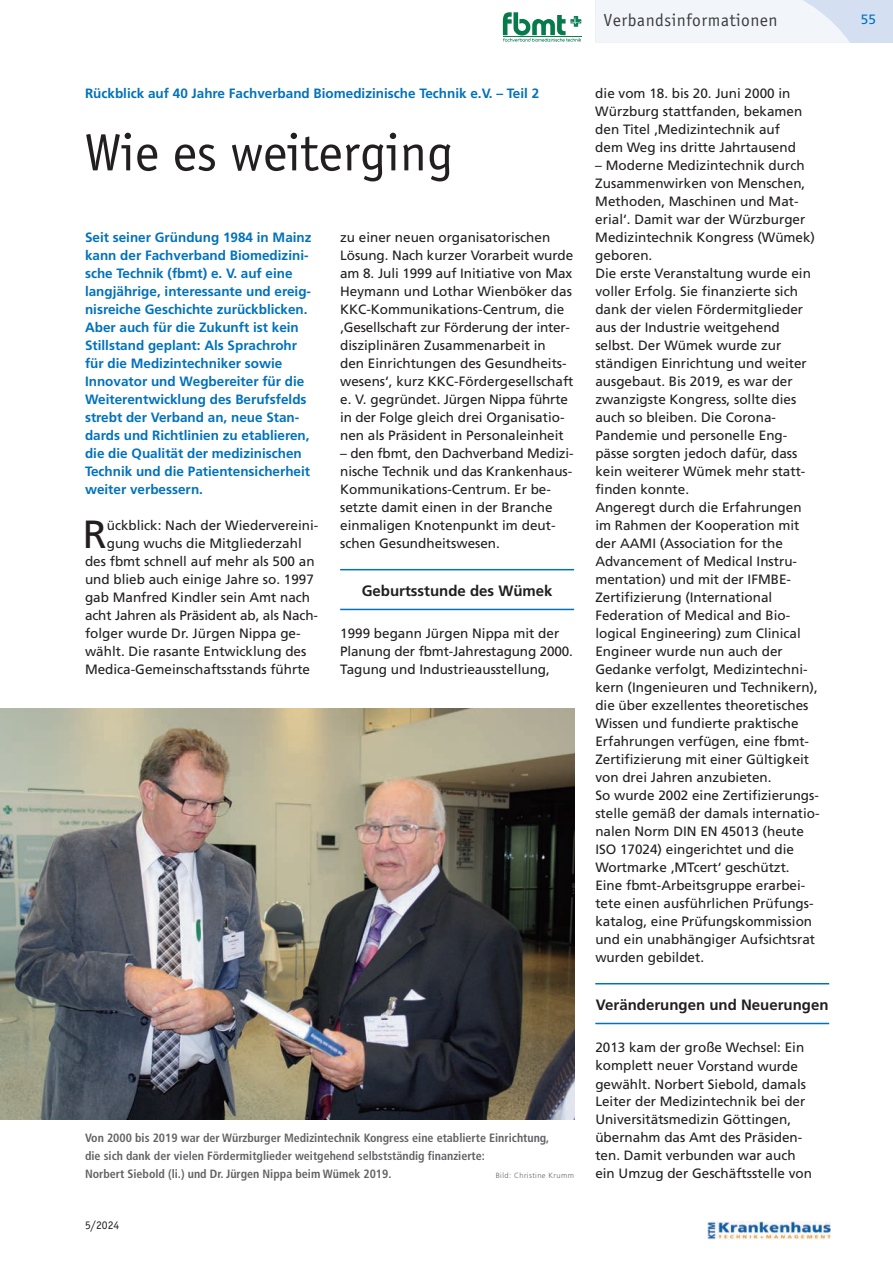
<style>
.page{position:relative;width:893px;height:1263px;background:#fff}
.page>*{position:absolute;margin:0;border:0;box-sizing:border-box;transform-origin:0 0}
.t1{font:54px "Officina Sans";color:#231f20}
.t2{font:39.3px "Frutiger";color:#231f20}
.t3{font:18px "Officina Sans";letter-spacing:.03em;color:#3e3e3f}
.t4{font:700 15px "Frutiger";color:#231f20}
.t5{font:13.5px/18px "Frutiger";color:#231f20}
.t6{font:700 13.5px/18px "Frutiger";color:#0072bc}
.t7{font:13.5px "Frutiger";color:#0072bc}
.t8{font:700 condensed 12px/18px "Frutiger";color:#636366}
.t9{font:12px "Officina Sans";color:#231f20}
.t10{font:300 7.5px "Frutiger";letter-spacing:.055em;color:#636366}
</style>
<div class="page">
<div style="left:595px;top:0;width:298px;height:43px;background:#d4e0f1"></div>
<svg style="left:595px;top:0;width:255px;height:43px;background:#eff3f9"></svg>
<hr style="left:595px;top:983px;width:234px;height:1px;background:#0072bc">
<hr style="left:595px;top:1023px;width:234px;height:1px;background:#0072bc">
<hr style="left:340px;top:569px;width:234px;height:1px;background:#0072bc">
<hr style="left:340px;top:609px;width:234px;height:1px;background:#0072bc">
<svg style="left:503px;top:12px;width:78px;height:30px"></svg>
<img style="left:708px;top:1222px;width:123px;height:18px">
<img style="left:0;top:708px;width:574px;height:411px">
<p class="t3" style="left:604px;top:14px;width:175px">Verbandsinformationen</p>
<p class="t7" style="left:861px;top:14px;width:17px">55</p>
<p class="t6" style="left:85px;top:86px;width:456px">Rückblick auf 40 Jahre Fachverband Biomedizinische Technik e.V. – Teil 2</p>
<p class="t1" style="left:85px;top:132px;width:370px">Wie es weiterging</p>
<p class="t6" style="left:85px;top:230px;width:228px">Seit seiner Gründung 1984 in Mainz kann der Fachverband Biomedizini&shy;sche Technik (fbmt) e. V. auf eine langjährige, interessante und ereig&shy;nisreiche Geschichte zurückblicken.<br>Aber auch für die Zukunft ist kein Stillstand geplant: Als Sprachrohr für die Medizintechniker sowie Innovator und Wegbereiter für die Weiterentwicklung des Berufsfelds strebt der Verband an, neue Stan&shy;dards und Richtlinien zu etablieren, die die Qualität der medizinischen Technik und die Patientensicherheit weiter verbessern.</p>
<p class="t2" style="left:83px;top:519px;width:26px">R</p>
<p class="t5" style="left:107px;top:518px;width:213px">ückblick: Nach der Wiederver eini -</p>
<p class="t5" style="left:107px;top:536px;width:197px">gung wuchs die Mitgliederzahl</p>
<p class="t5" style="left:85px;top:554px;width:231px">des fbmt schnell auf mehr als 500 an</p>
<p class="t5" style="left:85px;top:572px;width:230px">und blieb auch einige Jahre so. 1997</p>
<p class="t5" style="left:85px;top:590px;width:227px">gab Manfred Kindler sein Amt nach</p>
<p class="t5" style="left:85px;top:608px;width:234px">acht Jahren als Präsident ab, als Nach-</p>
<p class="t5" style="left:85px;top:626px;width:217px">folger wurde Dr. Jürgen Nippa ge -</p>
<p class="t5" style="left:85px;top:644px;width:223px">wählt. Die rasante Ent wick lung des</p>
<p class="t5" style="left:85px;top:662px;width:227px">Medica-Gemeinschaftsstands führte</p>
<p class="t5" style="left:340px;top:230px;width:235px">zu einer neuen orga nisatorischen Lösung. Nach kurzer Vorarbeit wurde am 8. Juli 1999 auf Initiative von Max Heymann und Lothar Wienböker das KKC-Kommunikations-Centrum, die ‚Gesellschaft zur Förderung der inter&shy;disziplinären Zusammenarbeit in<br>den Einrichtungen des Gesundheits&shy;wesens‘, kurz KKC-Förder gesellschaft e. V. gegründet. Jürgen Nippa führte in der Folge gleich drei Organisatio&shy;nen als Präsident in Personaleinheit</p>
<p class="t5" style="left:340px;top:446px;width:235px">– den fbmt, den Dachverband Medizi&shy;nische Technik und das Krankenhaus-<br>Kommu nika tions-Centrum. Er be - setzte da mit einen in der Branche ein mali gen Knotenpunkt im deut&shy;schen Gesundheitswesen.</p>
<p class="t4" style="left:362px;top:585px;width:192px">Geburtsstunde des Wümek</p>
<p class="t5" style="left:340px;top:626px;width:234px">1999 begann Jürgen Nippa mit der<br>Planung der fbmt-Jahrestagung 2000.<br>Tagung und Industrieausstellung,</p>
<p class="t8" style="left:85px;top:1130px;width:466px">Von 2000 bis 2019 war der Würzburger Medizintechnik Kongress eine etablierte Einrichtung, die sich dank der vielen Fördermitglieder weitgehend selbstständig finanzierte:<br>Norbert Siebold (li.) und Dr. Jürgen Nippa beim Wümek 2019.</p>
<p class="t10" style="left:496px;top:1172px;width:80px">Bild: Christine Krumm</p>
<p class="t9" style="left:85px;top:1221px;width:36px">5/2024</p>
<p class="t5" style="left:595px;top:86px;width:209px">die vom 18. bis 20. Juni 2000 in<br>Würzburg stattfanden, bekamen den Titel ‚Medizintechnik auf dem Weg ins dritte Jahrtausend</p>
<p class="t5" style="left:595px;top:158px;width:221px">– Moderne Medizintechnik durch<br>Zusammen wirken von Menschen,<br>Methoden, Maschinen und Mat - erial‘. Damit war der Würzburger<br>Medizintechnik Kongress (Wümek) geboren.</p>
<p class="t5" style="left:595px;top:266px;width:217px">Die erste Veranstaltung wurde ein voller Erfolg. Sie finanzierte sich dank der vielen Fördermitglieder aus der Industrie weitgehend selbst. Der Wümek wurde zur ständigen Einrichtung und weiter ausgebaut. Bis 2019, es war der zwanzigste Kongress, sollte dies auch so bleiben. Die Corona-<br>Pandemie und perso nelle Eng&shy;pässe sorgten jedoch da für, dass kein weiterer Wümek mehr statt - finden konnte.</p>
<p class="t5" style="left:595px;top:500px;width:224px">Angeregt durch die Erfahrungen im Rahmen der Kooperation mit der AAMI (Association for the<br>Advancement of Medical Instru - mentation) und mit der IFMBE-<br>Zertifizierung (International<br>Federation of Medical and Bio&shy;logical Engineering) zum Clinical<br>Engineer wurde nun auch der<br>Gedanke verfolgt, Medizintechni&shy;kern (Inge nieuren und Technikern), die über exzellentes theoretisches<br>Wissen und fundierte praktische<br>Erfah rungen verfügen, eine fbmt-<br>Zertifizierung mit einer Gültigkeit von drei Jahren anzubieten.</p>
<p class="t5" style="left:595px;top:788px;width:226px">So wurde 2002 eine Zertifizierungs&shy;stelle gemäß der damals internatio - nalen Norm DIN EN 45013 (heute<br>ISO 17024) eingerichtet und die<br>Wortmarke ‚MTcert‘ geschützt.<br>Eine fbmt-Arbeitsgruppe erarbei&shy;tete einen ausführlichen Prüfungs - katalog, eine Prüfungskommission und ein unabhängiger Aufsichtsrat wurden gebildet.</p>
<p class="t4" style="left:596px;top:999px;width:234px">Veränderungen und Neuerungen</p>
<p class="t5" style="left:595px;top:1040px;width:218px">2013 kam der große Wechsel: Ein kom plett neuer Vorstand wurde ge wählt. Norbert Siebold, damals<br>Leiter der Medizintechnik bei der<br>Universitätsmedizin Göttingen, übernahm das Amt des Präsiden&shy;ten. Da mit verbunden war auch ein Umzug der Ge schäftsstelle von</p>
</div>
